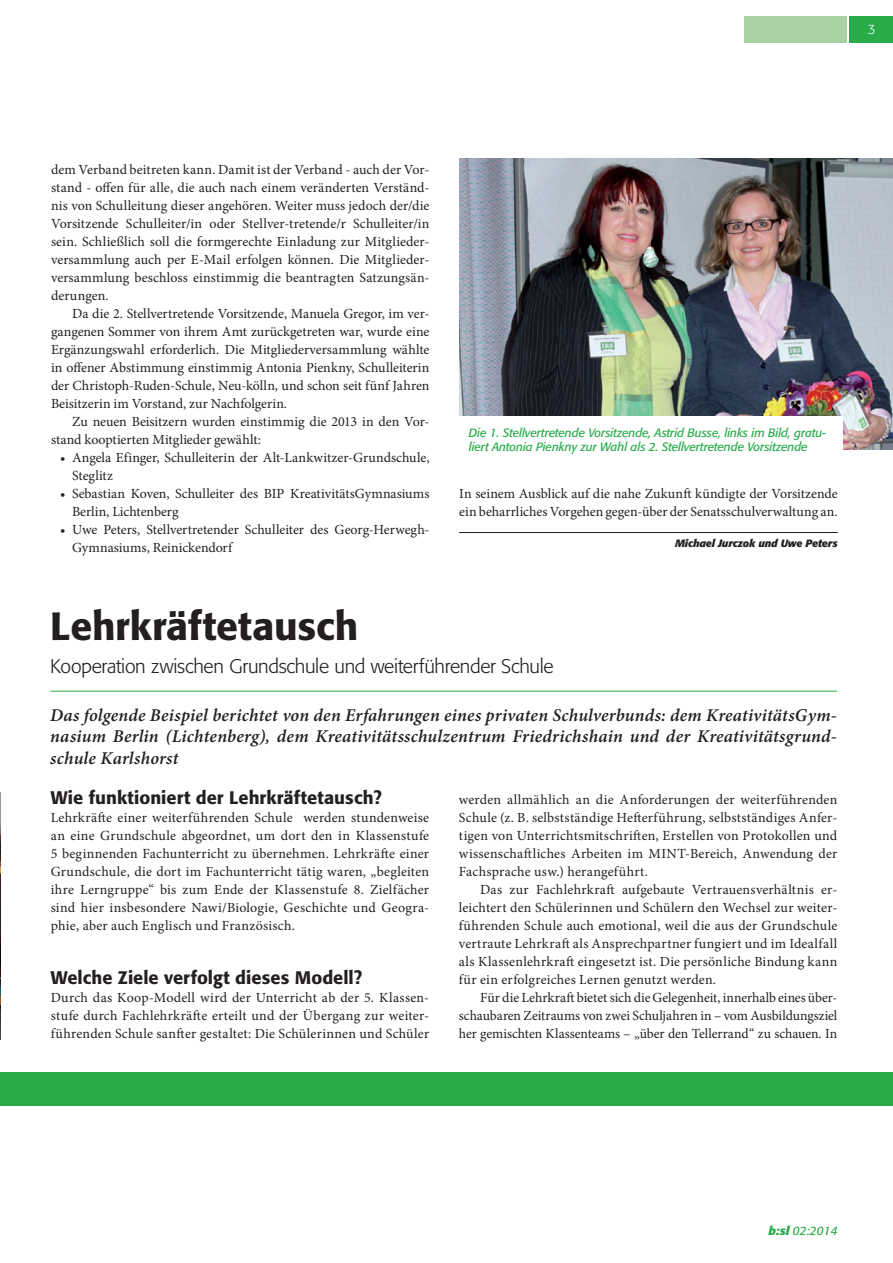
<style>
.page{position:relative;width:893px;height:1263px;background:#fff}
.page>*{position:absolute;margin:0;border:0;box-sizing:border-box;transform-origin:0 0}
.HEAD{font:500 39px "Formata";letter-spacing:-.005em;color:#231f20}
.SUB{font:300 19.5px "Formata";letter-spacing:-.015em;color:#231f20}
.INTRO{font:italic 600 18px/21.6px "Minion Pro";letter-spacing:.01em;color:#231f20;text-align:justify}
.TEXT_Absatz-SUBSUB{font:500 18px "Formata";letter-spacing:.005em;color:#231f20}
.FLIESSTEXT_Absatz_5m{font:13.95px/18px "Minion Pro";color:#231f20;text-align:justify}
.FLIEßTEXT{font:13.95px/18px "Minion Pro";letter-spacing:.02em;color:#231f20;text-align:justify}
.FLIESSTEXT_Ende{font:13.95px/18px "Minion Pro";letter-spacing:-.005em;color:#231f20}
.t1{font:300 13.5px "Formata";color:#fff}
.FOTOCOMMENT{font:italic 12px/14.4px "Formata";letter-spacing:-.01em;color:#29ab4a}
.AUTOR_FOTO{font:italic 700 10.5px "Formata";letter-spacing:-.01em;color:#231f20}
.s1{font-weight:700}
</style>
<div class="page">
<div style="left:849px;top:16px;width:44px;height:27px;background:#29ab4a"></div>
<div style="left:744px;top:16px;width:103px;height:27px;background:#a6d1a3"></div>
<div style="left:0;top:1072px;width:893px;height:34px;background:#29ab4a"></div>
<img style="left:0;top:792px;width:1px;height:247px">
<img style="left:459px;top:159px;width:434px;height:290px">
<div style="left:458px;top:417px;width:385px;height:45px;background:#fff"></div>
<hr style="left:459px;top:532px;width:379px;height:1px;background:#231f20">
<hr style="left:50px;top:691px;width:787px;height:1px;background:#29ab4a">
<p class="t1" style="left:868px;top:21px;width:9px">3</p>
<p class="FLIESSTEXT_Absatz_5m" style="left:51px;top:161px;width:380px">dem Verband beitreten kann. Damit ist der Verband - auch der Vor&shy;stand - offen für alle, die auch nach einem veränderten Verständ&shy;nis von Schulleitung dieser angehören. Weiter muss jedoch der/die Vorsitzende Schulleiter/in oder Stellver-tretende/r Schulleiter/in sein. Schließlich soll die formgerechte Einladung zur Mitglieder&shy;versammlung auch per E-Mail erfolgen können. Die Mitglieder&shy;versammlung beschloss einstimmig die beantragten Satzungsän&shy;derungen.</p>
<p class="FLIESSTEXT_Absatz_5m" style="left:51px;top:305px;width:380px;text-indent:21px">Da die 2. Stellvertretende Vorsitzende, Manuela Gregor, im ver&shy;gangenen Sommer von ihrem Amt zurückgetreten war, wurde eine Ergänzungswahl erforderlich. Die Mitgliederversammlung wählte in offener Abstimmung einstimmig Antonia Pienkny, Schulleiterin der Christoph-Ruden-Schule, Neu-kölln, und schon seit fünf Jahren Beisitzerin im Vorstand, zur Nachfolgerin.</p>
<p class="FLIESSTEXT_Absatz_5m" style="left:51px;top:413px;width:380px;text-indent:21px">Zu neuen Beisitzern wurden einstimmig die 2013 in den Vor&shy;stand kooptierten Mitglieder gewählt:</p>
<p class="FLIESSTEXT_Absatz_5m" style="left:72px;top:449px;width:359px;text-indent:-12px">• Angela Efinger, Schulleiterin der Alt-Lankwitzer-Grundschule,<br>Steglitz</p>
<p class="FLIESSTEXT_Absatz_5m" style="left:72px;top:485px;width:359px;text-indent:-12px">• Sebastian Koven, Schulleiter des BIP KreativitätsGymnasiums<br>Berlin, Lichtenberg</p>
<p class="FLIESSTEXT_Absatz_5m" style="left:72px;top:521px;width:359px;text-indent:-12px">• Uwe Peters, Stellvertretender Schulleiter des Georg-Herwegh-<br>Gymnasiums, Reinickendorf</p>
<p class="FOTOCOMMENT" style="left:469px;top:425px;width:359px">Die 1. Stellvertretende Vorsitzende, Astrid Busse, links im Bild, gratu&shy;liert Antonia Pienkny zur Wahl als 2. Stellvertretende Vorsitzende</p>
<p class="FLIESSTEXT_Ende" style="left:459px;top:485px;width:380px">In seinem Ausblick auf die nahe Zukunft kündigte der Vorsitzende ein beharrliches Vorgehen gegen-über der Senatsschulverwaltung an.</p>
<p class="AUTOR_FOTO" style="left:675px;top:537px;width:164px">Michael Jurczok und Uwe Peters</p>
<p class="HEAD" style="left:50px;top:602px;width:309px">Lehrkräftetausch</p>
<p class="SUB" style="left:50px;top:654px;width:505px">Kooperation zwischen Grundschule und weiterführender Schule</p>
<p class="INTRO" style="left:50px;top:704px;width:788px">Das folgende Beispiel berichtet von den Erfahrungen eines privaten Schulverbunds: dem KreativitätsGym&shy;nasium Berlin (Lichtenberg), dem Kreativitätsschulzentrum Friedrichshain und der Kreativitätsgrund&shy;schule Karlshorst</p>
<p class="TEXT_Absatz-SUBSUB" style="left:51px;top:787px;width:333px">Wie funktioniert der Lehrkräftetausch?</p>
<p class="FLIEßTEXT" style="left:51px;top:809px;width:380px">Lehrkräfte einer weiterführenden Schule werden stundenweise an eine Grundschule abgeordnet, um dort den in Klassenstufe 5 beginnenden Fachunterricht zu übernehmen. Lehrkräfte einer Grundschule, die dort im Fachunterricht tätig waren, „begleiten ihre Lerngruppe“ bis zum Ende der Klassenstufe 8. Zielfächer sind hier insbesondere Nawi/Biologie, Geschichte und Geogra&shy;phie, aber auch Englisch und Französisch.</p>
<p class="TEXT_Absatz-SUBSUB" style="left:51px;top:967px;width:313px">Welche Ziele verfolgt dieses Modell?</p>
<p class="FLIEßTEXT" style="left:51px;top:989px;width:380px">Durch das Koop-Modell wird der Unterricht ab der 5. Klassen&shy;stufe durch Fachlehrkräfte erteilt und der Übergang zur weiter&shy;führenden Schule sanfter gestaltet: Die Schülerinnen und Schüler</p>
<p class="FLIEßTEXT" style="left:459px;top:791px;width:380px">werden allmählich an die Anforderungen der weiterführenden Schule (z. B. selbstständige Hefterführung, selbstständiges Anfer&shy;tigen von Unterrichtsmitschriften, Erstellen von Protokollen und wissenschaftliches Arbeiten im MINT-Bereich, Anwendung der Fachsprache usw.) herangeführt.</p>
<p class="FLIESSTEXT_Absatz_5m" style="left:459px;top:881px;width:380px;text-indent:21px">Das zur Fachlehrkraft aufgebaute Vertrauensverhältnis er&shy;leichtert den Schülerinnen und Schülern den Wechsel zur weiter&shy;führenden Schule auch emotional, weil die aus der Grundschule vertraute Lehrkraft als Ansprechpartner fungiert und im Idealfall als Klassenlehrkraft eingesetzt ist. Die persönliche Bindung kann für ein erfolgreiches Lernen genutzt werden.</p>
<p class="FLIESSTEXT_Absatz_5m" style="left:459px;top:989px;width:380px;text-indent:21px">Für die Lehrkraft bietet sich die Gelegenheit, innerhalb eines über&shy;schaubaren Zeitraums von zwei Schuljahren in – vom Ausbildungsziel her gemischten Klassenteams – „über den Tellerrand“ zu schauen. In</p>
<p class="FOTOCOMMENT" style="left:768px;top:1223px;width:71px"><span class="s1">b:sl</span> 02:2014</p>
</div>
